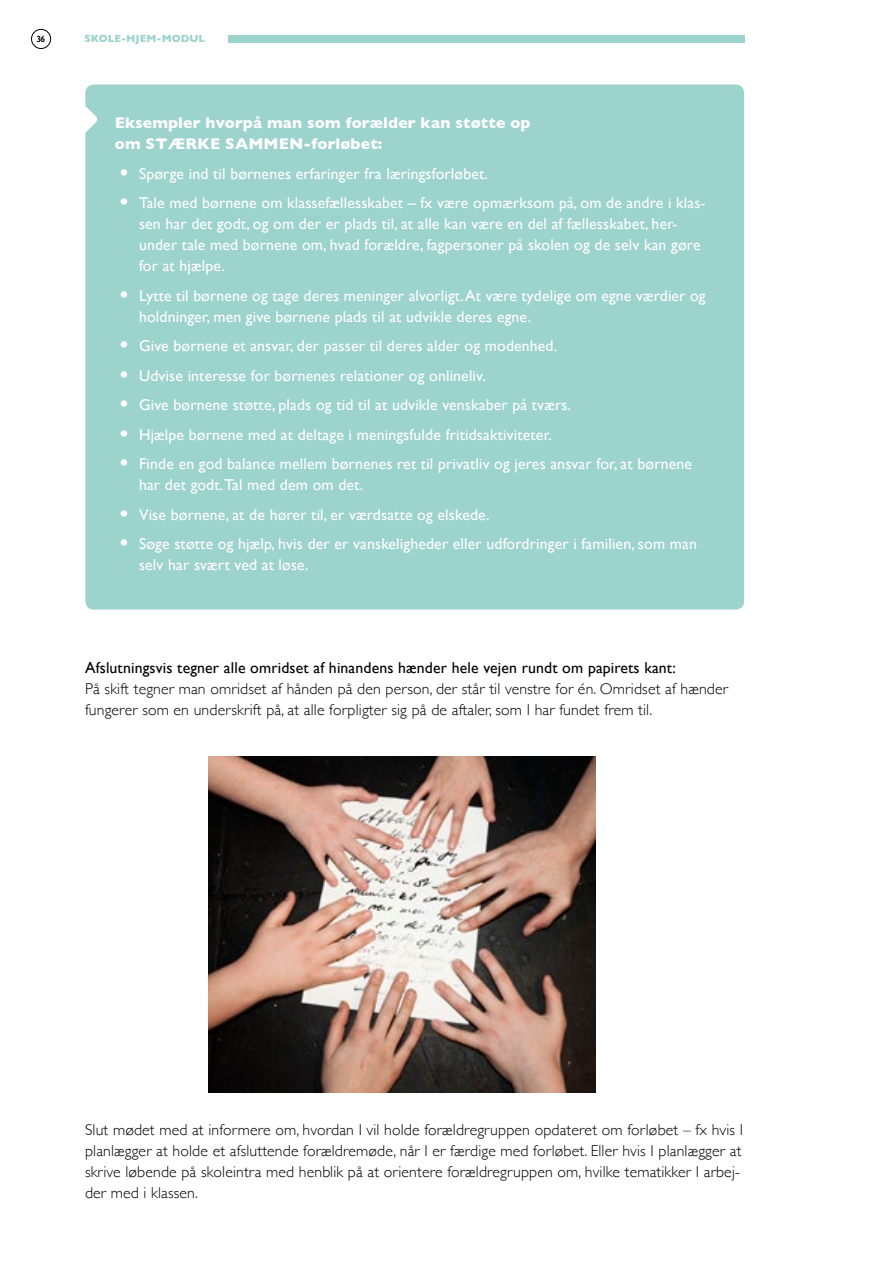
<style>
.page{position:relative;width:893px;height:1263px;background:#fff}
.page>*{position:absolute;margin:0;border:0;box-sizing:border-box;transform-origin:0 0}
.t1{font:15.75px/21px "Gill Sans";letter-spacing:.01em;color:#fff}
.t2{font:300 15.75px/21px "Gill Sans";letter-spacing:.01em;color:#000}
.t3{font:15.75px "Gill Sans";letter-spacing:.01em;color:#000}
.t4{font:700 15.75px/21px "Gill Sans";letter-spacing:.01em;color:#fff}
.t5{font:700 10.5px "Gill Sans";color:#9dd3cd}
.t6{font:600 9px "Gill Sans";color:#000}
.s1{font-weight:700;font-size:19.5px}
</style>
<div class="page">
<div style="left:31px;top:29px;width:20px;height:20px;border:1px solid #000;border-radius:50%"></div>
<div style="left:228px;top:35px;width:516px;height:8px;background:#9dd3cd"></div>
<div style="left:85px;top:85px;width:659px;height:525px;background:#9dd3cd;border-radius:9px"></div>
<svg style="left:85px;top:104px;width:13px;height:30px"></svg>
<img style="left:208px;top:757px;width:388px;height:336px">
<p class="t6" style="left:36px;top:33px;width:10px">36</p>
<p class="t5" style="left:84px;top:31px;width:122px">SKOLE-HJEM-MODUL</p>
<p class="t4" style="left:115px;top:112px;width:417px">Eksempler hvorpå man som forælder kan støtte op om STÆRKE SAMMEN-forløbet:</p>
<p class="t1" style="left:119px;top:163px;width:370px"><span class="s1">•</span> Spørge ind til børnenes erfaringer fra læringsforløbet.</p>
<p class="t1" style="left:139px;top:192px;width:568px;text-indent:-20px"><span class="s1">•</span> Tale med børnene om klassefællesskabet – fx være opmærksom på, om de andre i klas&shy;sen har det godt, og om der er plads til, at alle kan være en del af fællesskabet, her&shy;under tale med børnene om, hvad forældre, fagpersoner på skolen og de selv kan gøre for at hjælpe.</p>
<p class="t1" style="left:139px;top:285px;width:568px;text-indent:-20px"><span class="s1">•</span> Lytte til børnene og tage deres meninger alvorligt. At være tydelige om egne værdier og holdninger, men give børnene plads til at udvikle deres egne.</p>
<p class="t1" style="left:119px;top:335px;width:440px"><span class="s1">•</span> Give børnene et ansvar, der passer til deres alder og modenhed.</p>
<p class="t1" style="left:119px;top:365px;width:368px"><span class="s1">•</span> Udvise interesse for børnenes relationer og onlineliv.</p>
<p class="t1" style="left:119px;top:394px;width:453px"><span class="s1">•</span> Give børnene støtte, plads og tid til at udvikle venskaber på tværs.</p>
<p class="t1" style="left:119px;top:424px;width:434px"><span class="s1">•</span> Hjælpe børnene med at deltage i meningsfulde fritidsaktiviteter.</p>
<p class="t1" style="left:139px;top:453px;width:554px;text-indent:-20px"><span class="s1">•</span> Finde en god balance mellem børnenes ret til privatliv og jeres ansvar for, at børnene har det godt. Tal med dem om det.</p>
<p class="t1" style="left:119px;top:504px;width:372px"><span class="s1">•</span> Vise børnene, at de hører til, er værdsatte og elskede.</p>
<p class="t1" style="left:139px;top:533px;width:559px;text-indent:-20px"><span class="s1">•</span> Søge støtte og hjælp, hvis der er vanskeligheder eller udfordringer i familien, som man selv har svært ved at løse.</p>
<p class="t3" style="left:85px;top:658px;width:592px">Afslutningsvis tegner alle omridset af hinandens hænder hele vejen rundt om papirets kant:</p>
<p class="t2" style="left:85px;top:677px;width:644px">På skift tegner man omridset af hånden på den person, der står til venstre for én. Omridset af hænder fungerer som en underskrift på, at alle forpligter sig på de aftaler, som I har fundet frem til.</p>
<p class="t2" style="left:85px;top:1118px;width:660px">Slut mødet med at informere om, hvordan I vil holde forældregruppen opdateret om forløbet – fx hvis I planlægger at holde et afsluttende forældremøde, når I er færdige med forløbet. Eller hvis I planlægger at skrive løbende på skoleintra med henblik på at orientere forældregruppen om, hvilke tematikker I arbej&shy;der med i klassen.</p>
</div>
